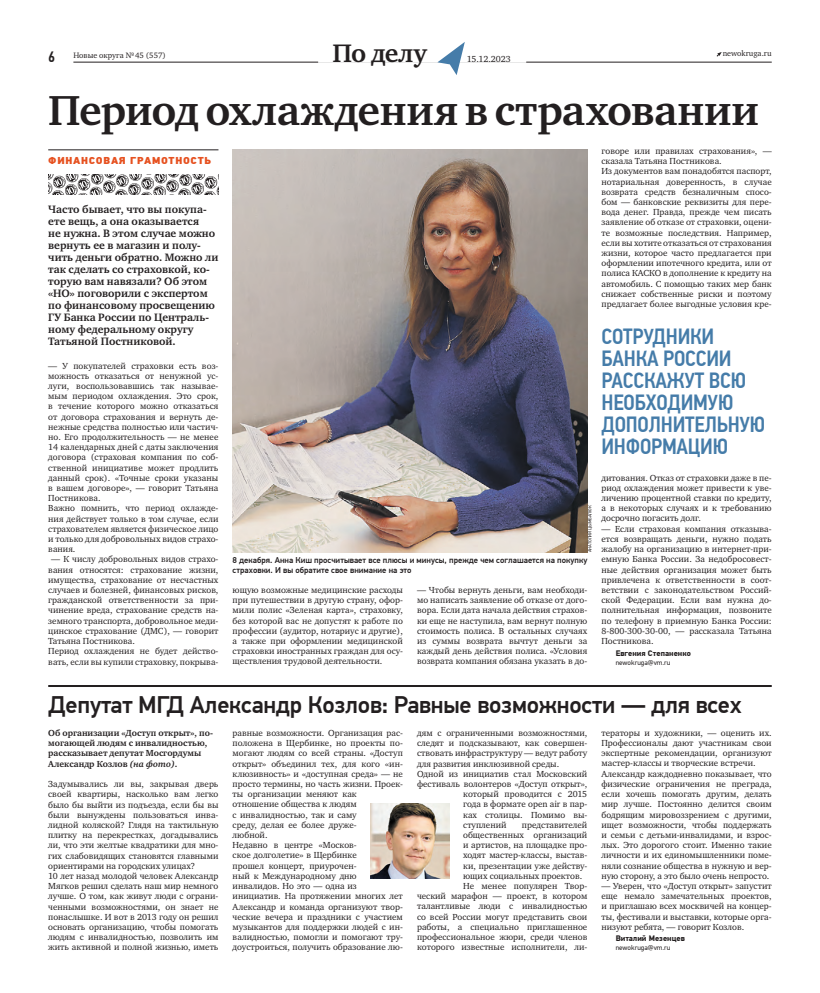
<style>
.page{position:relative;width:820px;height:993px;background:#fff}
.page>*{position:absolute;margin:0;border:0;box-sizing:border-box;transform-origin:0 0}
.t1{font:700 43px "Charter ITC";letter-spacing:-.01em;color:#231f20}
.t2{font:700 26px "Charter ITC";letter-spacing:-.015em;color:#231f20}
.t3{font:500 24px "PF Din Text Pro";letter-spacing:-.01em;color:#231f20}
.t4{font:500 22px/22px "PF Din Text Cond Pro";letter-spacing:-.01em;color:#457ca9}
.t5{font:500 15px "PF Din Text Cond Pro";color:#231f20}
.t6{font:700 11px/12px "Charter ITC";color:#231f20}
.t7{font:900 10px "PF Din Text Pro";letter-spacing:.07em;color:#e65120}
.t8{font:9px/10.2px "Charter ITC";color:#231f20}
.t9{font:700 9px/10.2px "Charter ITC";color:#231f20}
.t10{font:500 8.5px/10.2px "PF Din Text Pro";color:#231f20}
.t11{font:700 8px "PF Din Text Pro";color:#231f20}
.t12{font:8px "Charter ITC";color:#231f20}
.t13{font:7px "PF Din Text Pro";color:#231f20}
.t14{font:4.5px "PF Din Text Pro";color:#231f20}
.s1{font-style:italic}
</style>
<div class="page">
<svg style="left:716px;top:52px;width:5px;height:5px"></svg>
<hr style="left:73px;top:62px;width:698px;height:1px;background:#231f20">
<div style="left:318px;top:43px;width:208px;height:20px;background:#fff"></div>
<svg style="left:437px;top:42px;width:27px;height:33px"></svg>
<img style="left:232px;top:150px;width:355px;height:402px">
<svg style="left:48px;top:174px;width:171px;height:21px"></svg>
<hr style="left:48px;top:150px;width:170px;height:1px;background:#231f20">
<hr style="left:48px;top:684px;width:723px;height:2px;background:#231f20">
<img style="left:371px;top:803px;width:78px;height:75px">
<h3 class="t5" style="left:48px;top:51px;width:8px">6</h3>
<h2 class="t2" style="left:332px;top:42px;width:96px">По делу</h2>
<p class="t12" style="left:722px;top:50px;width:51px">newokruga.ru</p>
<p class="t12" style="left:73px;top:52px;width:94px">Новые округа № 45 (557)</p>
<p class="t8" style="left:466px;top:55px;width:45px">15.12.2023</p>
<h1 class="t1" style="left:48px;top:92px;width:711px">Период охлаждения в страховании</h1>
<p class="t7" style="left:48px;top:157px;width:164px">ФИНАНСОВАЯ ГРАМОТНОСТЬ</p>
<p class="t6" style="left:48px;top:204px;width:172px">Часто бывает, что вы покупа&shy;ете вещь, а она оказывается<br>не нужна. В этом случае можно вернуть ее в магазин и полу&shy;чить деньги обратно. Можно ли так сделать со страховкой, ко&shy;торую вам навязали? Об этом «НО» поговорили с экспертом по финансовому просвещению<br>ГУ Банка России по Централь&shy;ному федеральному округу<br>Татьяной Постниковой.</p>
<p class="t8" style="left:48px;top:361px;width:172px">— У покупателей страховки есть воз&shy;можность отказаться от ненужной ус&shy;луги, воспользовавшись так называе&shy;мым периодом охлаждения. Это срок, в течение которого можно отказаться от договора страхования и вернуть де&shy;нежные средства полностью или частич&shy;но. Его продолжительность — не менее 14 календарных дней с даты заключения договора (страховая компания по соб&shy;ственной инициативе может продлить данный срок). «Точные сроки указаны в вашем договоре», — говорит Татьяна Постникова.<br>Важно помнить, что период охлажде&shy;ния действует только в том случае, если страхователем является физическое лицо и только для добровольных видов страхо&shy;вания.</p>
<p class="t8" style="left:48px;top:555px;width:172px;text-indent:3px">— К числу добровольных видов страхо&shy;вания относятся: страхование жизни, имущества, страхование от несчастных случаев и болезней, финансовых рисков, гражданской ответственности за при&shy;чинение вреда, страхование средств на&shy;земного транспорта, добровольное меди&shy;цинское страхование (ДМС), — говорит Татьяна Постникова.<br>Период охлаждения не будет действо&shy;вать, если вы купили страховку, покрыва-</p>
<p class="t14" style="left:588px;top:552px;width:48px;rotate:-90deg">АНАТОЛИЙ ЦЫМБАЛЮК</p>
<p class="t10" style="left:232px;top:555px;width:356px">8 декабря. Анна Киш просчитывает все плюсы и минусы, прежде чем соглашается на покупку страховки. И вы обратите свое внимание на это</p>
<p class="t8" style="left:232px;top:585px;width:172px;text-align:justify">ющую возможные медицинские расходы при путешествии в другую страну, офор&shy;мили полис «Зеленая карта», страховку, без которой вас не допустят к работе по профессии (аудитор, нотариус и другие), а также при оформлении медицинской страховки иностранных граждан для осу&shy;ществления трудовой деятельности.</p>
<p class="t8" style="left:417px;top:585px;width:172px;text-align:justify">— Чтобы вернуть деньги, вам необходи&shy;мо написать заявление об отказе от дого&shy;вора. Если дата начала действия страхов&shy;ки еще не наступила, вам вернут полную стоимость полиса. В остальных случаях из суммы возврата вычтут деньги за каждый день действия полиса. «Условия возврата компания обязана указать в до-</p>
<p class="t8" style="left:601px;top:146px;width:172px">говоре или правилах страхования», — сказала Татьяна Постникова.<br>Из документов вам понадобятся паспорт, нотариальная доверенность, в случае возврата средств безналичным спосо&shy;бом — банковские реквизиты для пере&shy;вода денег. Правда, прежде чем писать заявление об отказе от страховки, оцени&shy;те возможные последствия. Например, если вы хотите отказаться от страхования жизни, которое часто предлагается при оформлении ипотечного кредита, или от полиса КАСКО в дополнение к кредиту на автомобиль. С помощью таких мер банк снижает собственные риски и поэтому предлагает более выгодные условия кре-</p>
<h3 class="t4" style="left:601px;top:327px;width:165px">СОТРУДНИКИ<br>БАНКА РОССИИ<br>РАССКАЖУТ ВСЮ<br>НЕОБХОДИМУЮ<br>ДОПОЛНИТЕЛЬНУЮ<br>ИНФОРМАЦИЮ</h3>
<p class="t8" style="left:601px;top:473px;width:172px;text-align:justify">дитования. Отказ от страховки даже в пе&shy;риод охлаждения может привести к уве&shy;личению процентной ставки по кредиту, а в некоторых случаях и к требованию досрочно погасить долг.</p>
<p class="t8" style="left:601px;top:524px;width:172px;text-align:justify">— Если страховая компания отказыва&shy;ется возвращать деньги, нужно подать жалобу на организацию в интернет-при&shy;емную Банка России. За недобросовест&shy;ные действия организация может быть привлечена к ответственности в соот&shy;ветствии с законодательством Россий&shy;ской Федерации. Если вам нужна до&shy;полнительная информация, позвоните по телефону в приемную Банка России:<br>8-800-300-30-00, — рассказала Татьяна Постникова.</p>
<p class="t11" style="left:615px;top:649px;width:77px">Евгения Степаненко</p>
<p class="t13" style="left:615px;top:659px;width:56px">newokruga@vm.ru</p>
<h3 class="t3" style="left:48px;top:695px;width:695px">Депутат МГД Александр Козлов: Равные возможности — для всех</h3>
<p class="t9" style="left:48px;top:728px;width:166px">Об организации «Доступ открыт», по&shy;могающей людям с инвалидностью, рассказывает депутат Мосгордумы Александр Козлов <span class="s1">(на фото)</span>.</p>
<p class="t8" style="left:48px;top:779px;width:172px">Задумывались ли вы, закрывая дверь своей квартиры, насколько вам легко было бы выйти из подъезда, если бы вы были вынуждены пользоваться инва&shy;лидной коляской? Глядя на тактильную плитку на перекрестках, догадывались ли, что эти желтые квадратики для мно&shy;гих слабовидящих становятся главными ориентирами на городских улицах?<br>10 лет назад молодой человек Александр Мягков решил сделать наш мир немного лучше. О том, как живут люди с ограни&shy;ченными возможностями, он знает не понаслышке. И вот в 2013 году он решил основать организацию, чтобы помогать людям с инвалидностью, позволить им жить активной и полной жизнью, иметь</p>
<p class="t8" style="left:232px;top:728px;width:172px">равные возможности. Организация рас&shy;положена в Щербинке, но проекты по&shy;могают людям со всей страны. «Доступ открыт» объединил тех, для кого «ин&shy;клюзивность» и «доступная среда» — не просто термины, но часть жизни. Проек&shy;ты организации меняют как отношение общества к людям<br>с инвалидностью, так и саму<br>среду, делая ее более друже-<br>любной.<br>Недавно в центре «Москов-<br>ское долголетие» в Щербинке<br>прошел концерт, приурочен-<br>ный к Международному дню инвалидов. Но это — одна из инициатив. На протяжении многих лет<br>Александр и команда организуют твор&shy;ческие вечера и праздники с участием музыкантов для поддержки людей с ин&shy;валидностью, помогли и помогают тру&shy;доустроиться, получить образование лю-</p>
<p class="t8" style="left:417px;top:728px;width:172px">дям с ограниченными возможностями,</p>
<p class="t8" style="left:601px;top:728px;width:172px">тераторы и художники, — оценить их.<br>Профессионалы дают участникам свои экспертные рекомендации, организуют мастер-классы и творческие встречи.<br>Александр каждодневно показывает, что физические ограничения не преграда, если хочешь помогать другим, делать мир лучше. Постоянно делится своим бодрящим мировоззрением с другими, ищет возможности, чтобы поддержать и семьи с детьми-инвалидами, и взрос&shy;лых. Это дорогого стоит. Именно такие личности и их единомышленники поме&shy;няли сознание общества в нужную и вер&shy;ную сторону, а это было очень непросто.</p>
<p class="t8" style="left:601px;top:881px;width:172px;text-align:justify">— Уверен, что «Доступ открыт» запустит еще немало замечательных проектов, и приглашаю всех москвичей на концер&shy;ты, фестивали и выставки, которые орга&shy;низуют ребята, — говорит Козлов.</p>
<p class="t11" style="left:615px;top:935px;width:71px">Виталий Мезенцев</p>
<p class="t13" style="left:615px;top:944px;width:56px">newokruga@vm.ru</p>
<p class="t8" style="left:417px;top:738px;width:172px">следят и подсказывают, как совершен-</p>
<p class="t8" style="left:417px;top:748px;width:172px">ствовать инфраструктуру — ведут работу</p>
<p class="t8" style="left:417px;top:758px;width:144px">для развития инклюзивной среды.</p>
<p class="t8" style="left:417px;top:769px;width:172px">Одной из инициатив стал Московский</p>
<p class="t8" style="left:417px;top:779px;width:172px">фестиваль волонтеров «Доступ открыт»,</p>
<p class="t8" style="left:463px;top:789px;width:126px">который проводится с 2015</p>
<p class="t8" style="left:463px;top:799px;width:126px">года в формате open air в пар-</p>
<p class="t8" style="left:463px;top:809px;width:126px">ках столицы. Помимо вы-</p>
<p class="t8" style="left:463px;top:820px;width:45px">ступлений</p>
<p class="t8" style="left:521px;top:820px;width:67px">представителей</p>
<p class="t8" style="left:463px;top:830px;width:126px">общественных организаций</p>
<p class="t8" style="left:463px;top:840px;width:126px">и артистов, на площадке про-</p>
<p class="t8" style="left:463px;top:850px;width:126px">ходят мастер-классы, выстав-</p>
<p class="t8" style="left:463px;top:860px;width:126px">ки, презентации уже действу-</p>
<p class="t8" style="left:463px;top:871px;width:120px">ющих социальных проектов.</p>
<p class="t8" style="left:463px;top:881px;width:126px">Не менее популярен Твор-</p>
<p class="t8" style="left:417px;top:891px;width:172px">ческий марафон — проект, в котором</p>
<p class="t8" style="left:417px;top:901px;width:172px">талантливые люди с инвалидностью</p>
<p class="t8" style="left:417px;top:911px;width:172px">со всей России могут представить свои</p>
<p class="t8" style="left:417px;top:922px;width:172px">работы, а специально приглашенное</p>
<p class="t8" style="left:417px;top:932px;width:172px">профессиональное жюри, среди членов</p>
<p class="t8" style="left:417px;top:942px;width:172px">которого известные исполнители, ли-</p>
</div>
